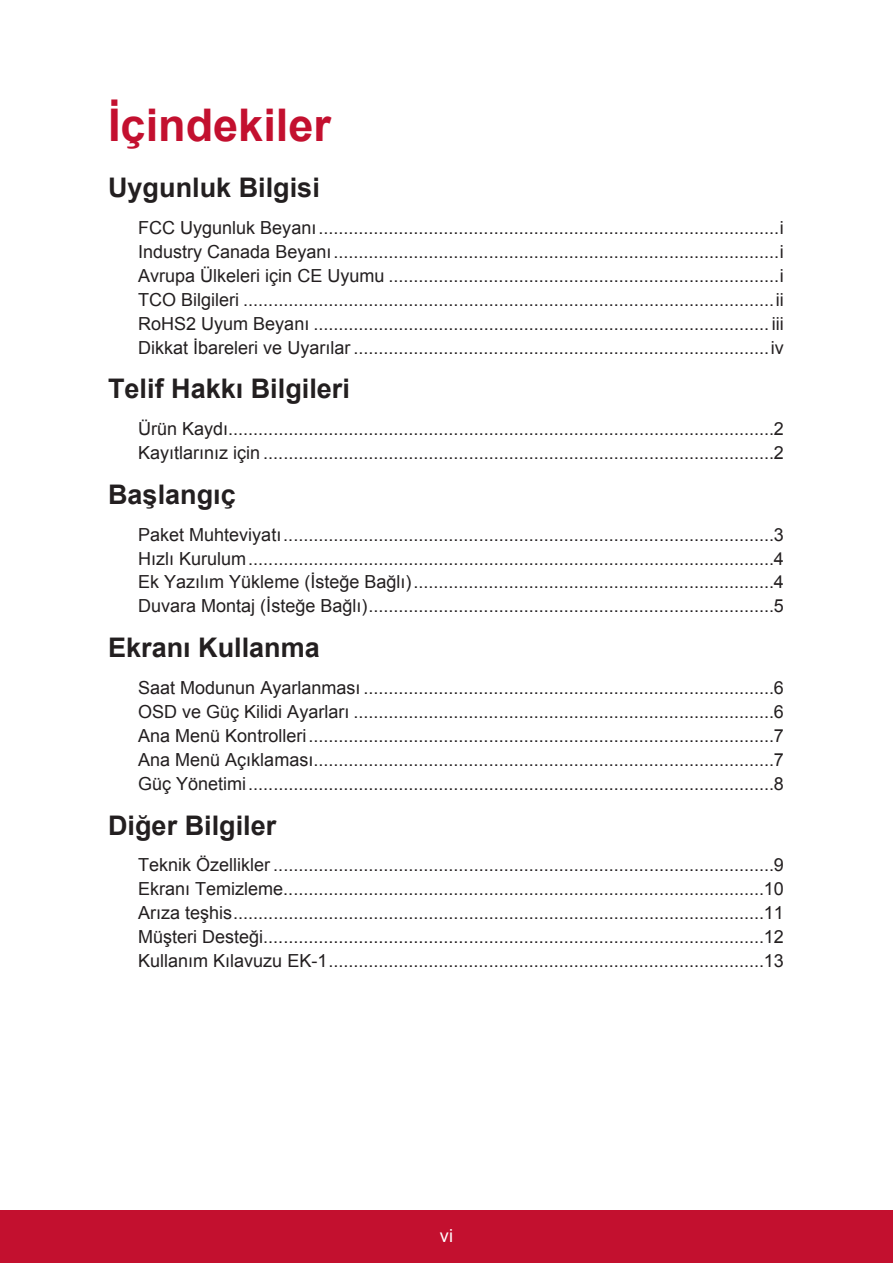
<style>
.page{position:relative;width:893px;height:1263px;background:#fff}
.page>*{position:absolute;margin:0;border:0;box-sizing:border-box;transform-origin:0 0}
.t1{font:700 45px "Arial";color:#c3102f}
.t2{font:700 27px "Arial";color:#231f20}
.t3{font:18px/24px "Arial";color:#231f20;text-align:justify}
.t4{font:18px "Arial";color:#fff}
</style>
<div class="page">
<div style="left:0;top:1210px;width:892px;height:53px;background:#c3102f"></div>
<h1 class="t1" style="left:108px;top:95px;width:224px">İçindekiler</h1>
<h2 class="t2" style="left:108px;top:170px;width:213px">Uygunluk Bilgisi</h2>
<p class="t3" style="left:138px;top:216px;width:646px">FCC Uygunluk Beyanı............................................................................................i Industry Canada Beyanı.........................................................................................i Avrupa Ülkeleri için CE Uyumu ..............................................................................i TCO Bilgileri ..........................................................................................................ii RoHS2 Uyum Beyanı ........................................................................................... iii Dikkat İbareleri ve Uyarılar ...................................................................................iv</p>
<h2 class="t2" style="left:108px;top:371px;width:243px">Telif Hakkı Bilgileri</h2>
<p class="t3" style="left:138px;top:417px;width:646px">Ürün Kaydı.............................................................................................................2<br>Kayıtlarınız için ......................................................................................................2</p>
<h2 class="t2" style="left:108px;top:476px;width:129px">Başlangıç</h2>
<p class="t3" style="left:138px;top:522px;width:647px">Paket Muhteviyatı..................................................................................................3<br>Hızlı Kurulum.........................................................................................................4<br>Ek Yazılım Yükleme (İsteğe Bağlı)........................................................................4<br>Duvara Montaj (İsteğe Bağlı).................................................................................5</p>
<h2 class="t2" style="left:108px;top:629px;width:213px">Ekranı Kullanma</h2>
<p class="t3" style="left:138px;top:676px;width:647px">Saat Modunun Ayarlanması ..................................................................................6<br>OSD ve Güç Kilidi Ayarları ....................................................................................6<br>Ana Menü Kontrolleri.............................................................................................7<br>Ana Menü Açıklaması............................................................................................7<br>Güç Yönetimi.........................................................................................................8</p>
<h2 class="t2" style="left:108px;top:807px;width:170px">Diğer Bilgiler</h2>
<p class="t3" style="left:138px;top:853px;width:646px">Teknik Özellikler ....................................................................................................9<br>Ekranı Temizleme................................................................................................10<br>Arıza teşhis..........................................................................................................11<br>Müşteri Desteği....................................................................................................12<br>Kullanım Kılavuzu EK-1.......................................................................................13</p>
<p class="t4" style="left:440px;top:1223px;width:14px">vi</p>
</div>
